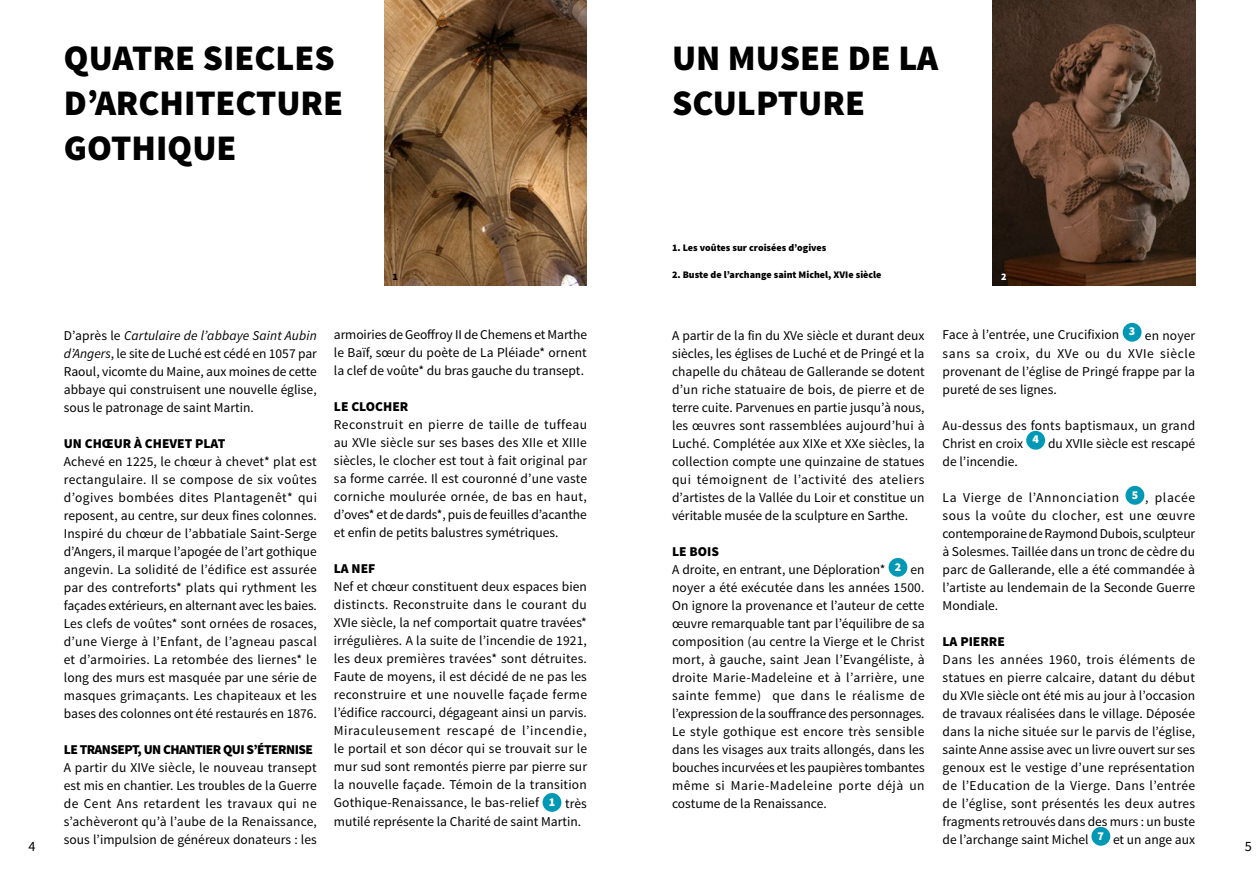
<style>
.page{position:relative;width:1259px;height:893px;background:#fff}
.page>*{position:absolute;margin:0;border:0;box-sizing:border-box;transform-origin:0 0}
.t1{font:900 36px/45px "Source Sans Pro";color:#000}
.t2{font:14.25px "Source Sans Pro";color:#000}
.t3{font:13.5px/18px "Source Sans Pro";color:#000;text-align:justify}
.t4{font:900 13.5px "Source Sans Pro";letter-spacing:-.025em;color:#000}
.t5{font:900 13.5px "Source Sans Pro";color:#000}
.t6{font:900 10.05px "Source Sans Pro";color:#000}
.t7{font:900 10.05px "Source Sans Pro";color:#fff}
.s1{font-weight:900;font-size:12px;color:#fff}
.s2{font-weight:900}
.s3{font-style:italic}
</style>
<div class="page">
<div style="left:542px;top:793px;width:19px;height:19px;background:#0099b5;border-radius:50%"></div>
<img style="left:384px;top:0;width:203px;height:286px">
<div style="left:888px;top:558px;width:19px;height:19px;background:#0099b5;border-radius:50%"></div>
<div style="left:1122px;top:323px;width:19px;height:19px;background:#0099b5;border-radius:50%"></div>
<div style="left:1026px;top:431px;width:19px;height:19px;background:#0099b5;border-radius:50%"></div>
<div style="left:1125px;top:486px;width:19px;height:19px;background:#0099b5;border-radius:50%"></div>
<div style="left:1091px;top:827px;width:19px;height:19px;background:#0099b5;border-radius:50%"></div>
<img style="left:992px;top:0;width:203px;height:285px">
<h1 class="t1" style="left:64px;top:37px;width:281px">QUATRE SIECLES<br>D’ARCHITECTURE<br>GOTHIQUE</h1>
<p class="t6" style="left:392px;top:270px;width:7px">1</p>
<h1 class="t1" style="left:672px;top:37px;width:268px">UN MUSEE DE LA<br>SCULPTURE</h1>
<p class="t6" style="left:672px;top:241px;width:156px">1. Les voûtes sur croisées d’ogives</p>
<p class="t6" style="left:672px;top:268px;width:211px">2. Buste de l’archange saint Michel, XVIe siècle</p>
<p class="t7" style="left:1001px;top:270px;width:7px">2</p>
<p class="t3" style="left:942px;top:326px;width:254px">Face à l’entrée, une Crucifixion <sup>3</sup> en noyer sans sa croix, du XVe ou du XVIe siècle provenant de l’église de Pringé frappe par la pureté de ses lignes.</p>
<p class="t3" style="left:942px;top:416px;width:254px">Au-dessus des fonts baptismaux, un grand Christ en croix <sup>4</sup> du XVIIe siècle est rescapé de l’incendie.</p>
<p class="t3" style="left:942px;top:488px;width:254px">La Vierge de l’Annonciation <sup>5</sup> , placée sous la voûte du clocher, est une œuvre contemporaine de Raymond Dubois, sculpteur à Solesmes. Taillée dans un tronc de cèdre du parc de Gallerande, elle a été commandée à l’artiste au lendemain de la Seconde Guerre Mondiale.</p>
<p class="t5" style="left:942px;top:632px;width:64px">LA PIERRE</p>
<p class="t3" style="left:942px;top:650px;width:254px">Dans les années 1960, trois éléments de statues en pierre calcaire, datant du début du XVIe siècle ont été mis au jour à l’occasion de travaux réalisées dans le village. Déposée dans la niche située sur le parvis de l’église, sainte Anne assise avec un livre ouvert sur ses genoux est le vestige d’une représentation de l’Education de la Vierge. Dans l’entrée de l’église, sont présentés les deux autres fragments retrouvés dans des murs : un buste de l’archange saint Michel <sup>7</sup> et un ange aux</p>
<p class="t3" style="left:334px;top:326px;width:255px">armoiries de Geoffroy II de Chemens et Marthe le Baïf, sœur du poète de La Pléiade* ornent la clef de voûte* du bras gauche du transept.</p>
<p class="t5" style="left:334px;top:398px;width:76px">LE CLOCHER</p>
<p class="t3" style="left:334px;top:416px;width:255px">Reconstruit en pierre de taille de tuffeau au XVIe siècle sur ses bases des XIIe et XIIIe siècles, le clocher est tout à fait original par sa forme carrée. Il est couronné d’une vaste corniche moulurée ornée, de bas en haut, d’oves* et de dards*, puis de feuilles d’acanthe et enfin de petits balustres symétriques.</p>
<p class="t4" style="left:334px;top:560px;width:43px">LA NEF</p>
<p class="t3" style="left:334px;top:578px;width:255px">Nef et chœur constituent deux espaces bien distincts. Reconstruite dans le courant du XVIe siècle, la nef comportait quatre travées* irrégulières. A la suite de l’incendie de 1921, les deux premières travées* sont détruites.<br>Faute de moyens, il est décidé de ne pas les reconstruire et une nouvelle façade ferme l’édifice raccourci, dégageant ainsi un parvis.<br>Miraculeusement rescapé de l’incendie, le portail et son décor qui se trouvait sur le mur sud sont remontés pierre par pierre sur la nouvelle façade. Témoin de la transition Gothique-Renaissance, le bas-relief <span class="s1">1</span> très mutilé représente la Charité de saint Martin.</p>
<p class="t3" style="left:672px;top:326px;width:254px">A partir de la fin du XVe siècle et durant deux siècles, les églises de Luché et de Pringé et la chapelle du château de Gallerande se dotent d’un riche statuaire de bois, de pierre et de terre cuite. Parvenues en partie jusqu’à nous, les œuvres sont rassemblées aujourd’hui à Luché. Complétée aux XIXe et XXe siècles, la collection compte une quinzaine de statues qui témoignent de l’activité des ateliers d’artistes de la Vallée du Loir et constitue un véritable musée de la sculpture en Sarthe.</p>
<p class="t3" style="left:672px;top:542px;width:254px;text-align:left"><span class="s2">LE BOIS<br></span>A droite, en entrant, une Déploration* <sup>2</sup> en noyer a été exécutée dans les années 1500.<br>On ignore la provenance et l’auteur de cette œuvre remarquable tant par l’équilibre de sa composition (au centre la Vierge et le Christ mort, à gauche, saint Jean l’Evangéliste, à droite Marie-Madeleine et à l’arrière, une sainte femme) que dans le réalisme de l’expression de la souffrance des personnages.<br>Le style gothique est encore très sensible dans les visages aux traits allongés, dans les bouches incurvées et les paupières tombantes même si Marie-Madeleine porte déjà un costume de la Renaissance.</p>
<p class="t3" style="left:64px;top:326px;width:255px">D’après le <span class="s3">Cartulaire de l’abbaye Saint Aubin d’Angers</span>, le site de Luché est cédé en 1057 par Raoul, vicomte du Maine, aux moines de cette abbaye qui construisent une nouvelle église, sous le patronage de saint Martin.</p>
<p class="t5" style="left:64px;top:434px;width:163px">UN CHŒUR À CHEVET PLAT</p>
<p class="t3" style="left:64px;top:452px;width:255px">Achevé en 1225, le chœur à chevet* plat est rectangulaire. Il se compose de six voûtes d’ogives bombées dites Plantagenêt* qui reposent, au centre, sur deux fines colonnes.<br>Inspiré du chœur de l’abbatiale Saint-Serge d’Angers, il marque l’apogée de l’art gothique angevin. La solidité de l’édifice est assurée par des contreforts* plats qui rythment les façades extérieurs, en alternant avec les baies.<br>Les clefs de voûtes* sont ornées de rosaces, d’une Vierge à l’Enfant, de l’agneau pascal et d’armoiries. La retombée des liernes* le long des murs est masquée par une série de masques grimaçants. Les chapiteaux et les bases des colonnes ont été restaurés en 1876.</p>
<p class="t4" style="left:64px;top:740px;width:251px">LE TRANSEPT, UN CHANTIER QUI S’ÉTERNISE</p>
<p class="t3" style="left:64px;top:758px;width:255px">A partir du XIVe siècle, le nouveau transept est mis en chantier. Les troubles de la Guerre de Cent Ans retardent les travaux qui ne s’achèveront qu’à l’aube de la Renaissance, sous l’impulsion de généreux donateurs : les</p>
<p class="t2" style="left:28px;top:837px;width:9px">4</p>
<p class="t2" style="left:1244px;top:837px;width:9px">5</p>
</div>
